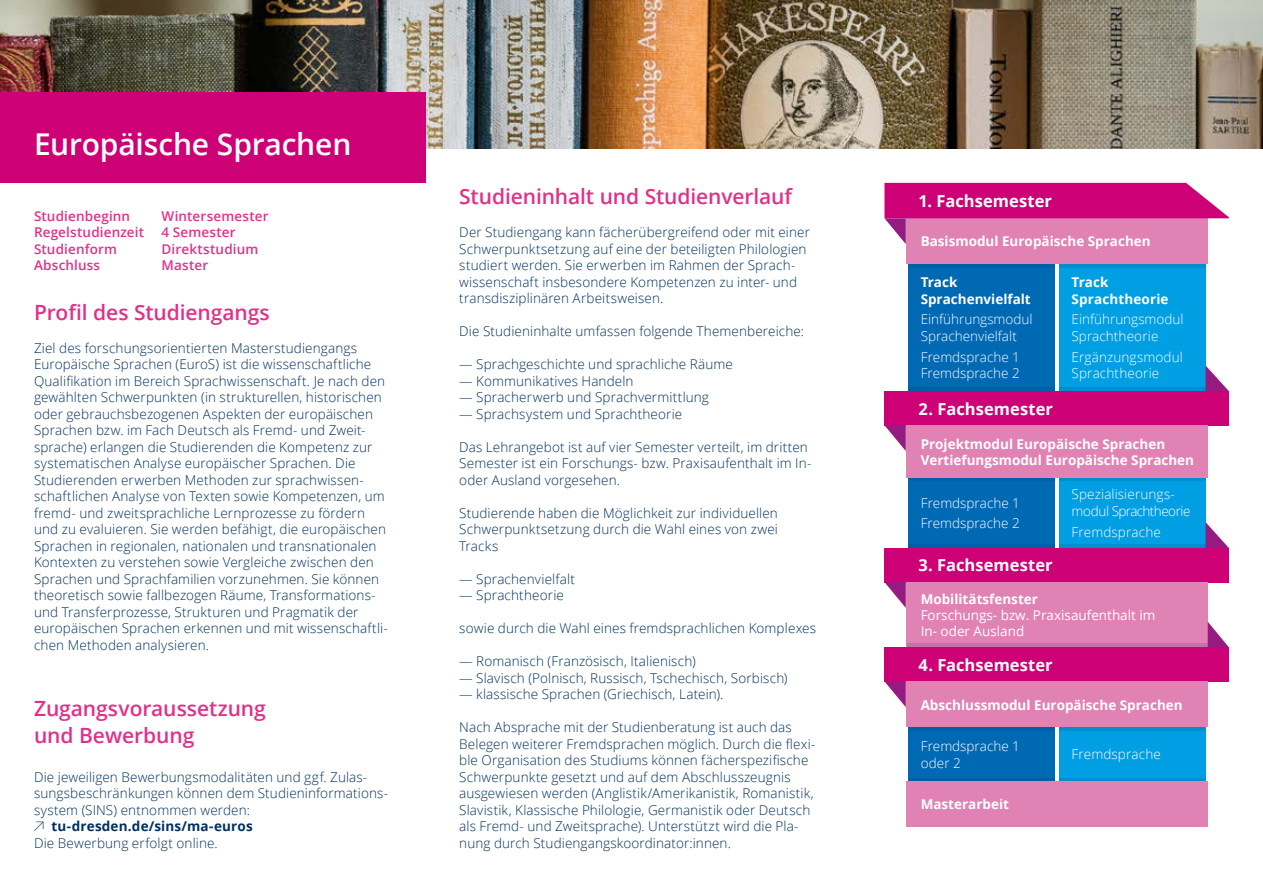
<style>
.page{position:relative;width:1263px;height:893px;background:#fff}
.page>*{position:absolute;margin:0;border:0;box-sizing:border-box;transform-origin:0 0}
.t1{font:600 30px "Open Sans";letter-spacing:-.005em;color:#fff}
.t2{font:600 21px/27px "Open Sans";letter-spacing:-.005em;color:#e0318a}
.t3{font:700 16.5px "Open Sans";letter-spacing:.005em;color:#fff}
.t4{font:300 13.5px/16.5px "Open Sans";letter-spacing:.01em;color:#00305d}
.t5{font:700 13.5px/16.5px "Open Sans";color:#fff}
.t6{font:300 13.5px/16.5px "Open Sans";color:#fff}
.t7{font:600 13.5px "Open Sans";letter-spacing:.015em;color:#e0318a}
.t8{font:13.5px/16.2px "Open Sans";color:#fff}
.t9{font:300 13.5px/16.5px "Open Sans";letter-spacing:-.02em;color:#fff}
.s1{font-family:"TUD Iconset Light BLO";font-weight:400}
.s2{font-weight:700}
</style>
<div class="page">
<img style="left:0;top:0;width:1263px;height:149px">
<div style="left:0;top:92px;width:425px;height:90px;background:#ce0075"></div>
<div style="left:1059px;top:264px;width:146px;height:127px;background:#009fe3"></div>
<div style="left:908px;top:264px;width:146px;height:127px;background:#0069b4"></div>
<div style="left:908px;top:259px;width:146px;height:9px;background:#0060a7"></div>
<div style="left:1059px;top:259px;width:146px;height:9px;background:#008ecf"></div>
<div style="left:906px;top:218px;width:302px;height:46px;background:#e082b4"></div>
<svg style="left:884px;top:183px;width:345px;height:61px"></svg>
<div style="left:908px;top:387px;width:146px;height:9px;background:#0060a7"></div>
<div style="left:1059px;top:387px;width:146px;height:9px;background:#008ecf"></div>
<div style="left:884px;top:391px;width:345px;height:34px;background:#ce0075"></div>
<svg style="left:884px;top:425px;width:22px;height:26px"></svg>
<svg style="left:1205px;top:365px;width:24px;height:26px"></svg>
<div style="left:908px;top:478px;width:146px;height:70px;background:#0069b4"></div>
<div style="left:1059px;top:478px;width:146px;height:70px;background:#009fe3"></div>
<div style="left:908px;top:544px;width:146px;height:7px;background:#0060a7"></div>
<div style="left:1059px;top:474px;width:146px;height:7px;background:#008ecf"></div>
<div style="left:908px;top:474px;width:146px;height:7px;background:#0060a7"></div>
<div style="left:1059px;top:544px;width:146px;height:9px;background:#008ecf"></div>
<div style="left:906px;top:425px;width:302px;height:53px;background:#e082b4"></div>
<div style="left:884px;top:548px;width:345px;height:34px;background:#ce0075"></div>
<svg style="left:884px;top:582px;width:22px;height:26px"></svg>
<svg style="left:1205px;top:522px;width:24px;height:26px"></svg>
<div style="left:906px;top:582px;width:302px;height:66px;background:#e082b4"></div>
<svg style="left:884px;top:681px;width:22px;height:26px"></svg>
<div style="left:907px;top:643px;width:301px;height:34px;background:#be75a7"></div>
<div style="left:1059px;top:727px;width:146px;height:54px;background:#009fe3"></div>
<div style="left:908px;top:727px;width:146px;height:54px;background:#0069b4"></div>
<div style="left:1059px;top:724px;width:146px;height:6px;background:#008ecf"></div>
<div style="left:908px;top:724px;width:146px;height:6px;background:#0060a7"></div>
<div style="left:884px;top:647px;width:345px;height:34px;background:#ce0075"></div>
<svg style="left:1208px;top:622px;width:21px;height:25px"></svg>
<div style="left:906px;top:681px;width:302px;height:46px;background:#e082b4"></div>
<div style="left:1059px;top:778px;width:146px;height:6px;background:#008ecf"></div>
<div style="left:908px;top:778px;width:146px;height:6px;background:#0060a7"></div>
<div style="left:906px;top:781px;width:302px;height:46px;background:#e082b4"></div>
<h1 class="t1" style="left:34px;top:123px;width:319px">Europäische Sprachen</h1>
<p class="t7" style="left:34px;top:207px;width:98px">Studienbeginn</p>
<p class="t7" style="left:162px;top:207px;width:109px">Wintersemester</p>
<p class="t7" style="left:34px;top:223px;width:112px">Regelstudienzeit</p>
<p class="t7" style="left:162px;top:223px;width:76px">4 Semester</p>
<p class="t7" style="left:34px;top:240px;width:85px">Studienform</p>
<p class="t7" style="left:162px;top:240px;width:98px">Direktstudium</p>
<p class="t7" style="left:34px;top:256px;width:68px">Abschluss</p>
<p class="t7" style="left:162px;top:256px;width:48px">Master</p>
<h2 class="t2" style="left:34px;top:298px;width:237px">Profil des Studiengangs</h2>
<p class="t4" style="left:34px;top:339px;width:355px">Ziel des forschungsorientierten Masterstudiengangs Europäische Sprachen (EuroS) ist die wissenschaftliche Qualifikation im Bereich Sprachwissenschaft. Je nach den gewählten Schwerpunkten (in strukturellen, historischen oder gebrauchsbezogenen Aspekten der europäischen Sprachen bzw. im Fach Deutsch als Fremd- und Zweit&shy;sprache) erlangen die Studierenden die Kompetenz zur systematischen Analyse europäischer Sprachen. Die Studierenden erwerben Methoden zur sprachwissen&shy;schaftlichen Analyse von Texten sowie Kompetenzen, um fremd- und zweitsprachliche Lernprozesse zu fördern und zu evaluieren. Sie werden befähigt, die europäischen Sprachen in regionalen, nationalen und transnationalen Kontexten zu verstehen sowie Vergleiche zwischen den Sprachen und Sprachfamilien vorzunehmen. Sie können theoretisch sowie fallbezogen Räume, Transformations&shy;und Transferprozesse, Strukturen und Pragmatik der europäischen Sprachen erkennen und mit wissenschaftli&shy;chen Methoden analysieren.</p>
<h2 class="t2" style="left:34px;top:694px;width:233px">Zugangsvoraussetzung und Bewerbung</h2>
<p class="t4" style="left:34px;top:768px;width:356px">Die jeweiligen Bewerbungsmodalitäten und ggf. Zulas&shy;sungsbeschränkungen können dem Studieninformations&shy;system (SINS) entnommen werden:<br><span class="s1">›</span> <span class="s2">tu-dresden.de/sins/ma-euros<br></span>Die Bewerbung erfolgt online.</p>
<h2 class="t2" style="left:459px;top:183px;width:334px">Studieninhalt und Studienverlauf</h2>
<p class="t4" style="left:459px;top:224px;width:352px">Der Studiengang kann fächerübergreifend oder mit einer Schwerpunktsetzung auf eine der beteiligten Philologien studiert werden. Sie erwerben im Rahmen der Sprach&shy;wissenschaft insbesondere Kompetenzen zu inter- und transdisziplinären Arbeitsweisen.</p>
<p class="t4" style="left:459px;top:323px;width:346px">Die Studieninhalte umfassen folgende Themenbereiche:</p>
<p class="t4" style="left:459px;top:356px;width:275px">— Sprachgeschichte und sprachliche Räume</p>
<p class="t4" style="left:459px;top:372px;width:176px">— Kommunikatives Handeln</p>
<p class="t4" style="left:459px;top:389px;width:251px">— Spracherwerb und Sprachvermittlung</p>
<p class="t4" style="left:459px;top:405px;width:225px">— Sprachsystem und Sprachtheorie</p>
<p class="t4" style="left:459px;top:438px;width:354px">Das Lehrangebot ist auf vier Semester verteilt, im dritten<br>Semester ist ein Forschungs- bzw. Praxisaufenthalt im In&shy;oder Ausland vorgesehen.</p>
<p class="t4" style="left:459px;top:504px;width:320px;text-align:justify">Studierende haben die Möglichkeit zur individuellen Schwerpunktsetzung durch die Wahl eines von zwei Tracks</p>
<p class="t4" style="left:459px;top:570px;width:117px">— Sprachenvielfalt</p>
<p class="t4" style="left:459px;top:587px;width:106px">— Sprachtheorie</p>
<p class="t4" style="left:459px;top:620px;width:358px">sowie durch die Wahl eines fremdsprachlichen Komplexes</p>
<p class="t4" style="left:459px;top:653px;width:238px">— Romanisch (Französisch, Italienisch)</p>
<p class="t4" style="left:459px;top:669px;width:330px">— Slavisch (Polnisch, Russisch, Tschechisch, Sorbisch)</p>
<p class="t4" style="left:459px;top:686px;width:266px">— klassische Sprachen (Griechisch, Latein).</p>
<p class="t4" style="left:459px;top:719px;width:358px">Nach Absprache mit der Studienberatung ist auch das Belegen weiterer Fremdsprachen möglich. Durch die flexi&shy;ble Organisation des Studiums können fächerspezifische Schwerpunkte gesetzt und auf dem Abschlusszeugnis ausgewiesen werden (Anglistik/Amerikanistik, Romanistik, Slavistik, Klassische Philologie, Germanistik oder Deutsch als Fremd- und Zweitsprache). Unterstützt wird die Pla&shy;nung durch Studiengangskoordinator:innen.</p>
<p class="t3" style="left:918px;top:189px;width:135px">1. Fachsemester</p>
<p class="t5" style="left:921px;top:233px;width:232px">Basismodul Europäische Sprachen</p>
<p class="t5" style="left:921px;top:274px;width:112px">Track<br>Sprachenvielfalt</p>
<p class="t6" style="left:921px;top:311px;width:113px">Einführungsmodul<br>Sprachenvielfalt</p>
<p class="t6" style="left:921px;top:348px;width:101px">Fremdsprache 1<br>Fremdsprache 2</p>
<p class="t3" style="left:918px;top:397px;width:136px">2. Fachsemester</p>
<p class="t5" style="left:1071px;top:274px;width:98px">Track<br>Sprachtheorie</p>
<p class="t6" style="left:1071px;top:311px;width:113px">Einführungsmodul<br>Sprachtheorie</p>
<p class="t6" style="left:1071px;top:348px;width:113px">Ergänzungsmodul<br>Sprachtheorie</p>
<p class="t5" style="left:921px;top:435px;width:275px">Projektmodul Europäische Sprachen<br>Vertiefungsmodul Europäische Sprachen</p>
<p class="t6" style="left:921px;top:492px;width:101px;line-height:20.7px">Fremdsprache 1<br>Fremdsprache 2</p>
<p class="t9" style="left:1071px;top:486px;width:120px">Spezialisierungs&shy;modul Sprachtheorie</p>
<p class="t6" style="left:1071px;top:523px;width:91px">Fremdsprache</p>
<p class="t3" style="left:918px;top:554px;width:136px">3. Fachsemester</p>
<p class="t5" style="left:921px;top:590px;width:119px">Mobilitätsfenster</p>
<p class="t8" style="left:921px;top:607px;width:236px">Forschungs- bzw. Praxisaufenthalt im<br>In- oder Ausland</p>
<p class="t3" style="left:918px;top:653px;width:136px">4. Fachsemester</p>
<p class="t5" style="left:921px;top:696px;width:264px">Abschlussmodul Europäische Sprachen</p>
<p class="t6" style="left:921px;top:738px;width:101px">Fremdsprache 1 oder 2</p>
<p class="t5" style="left:921px;top:796px;width:90px">Masterarbeit</p>
<p class="t6" style="left:1071px;top:746px;width:91px">Fremdsprache</p>
</div>
